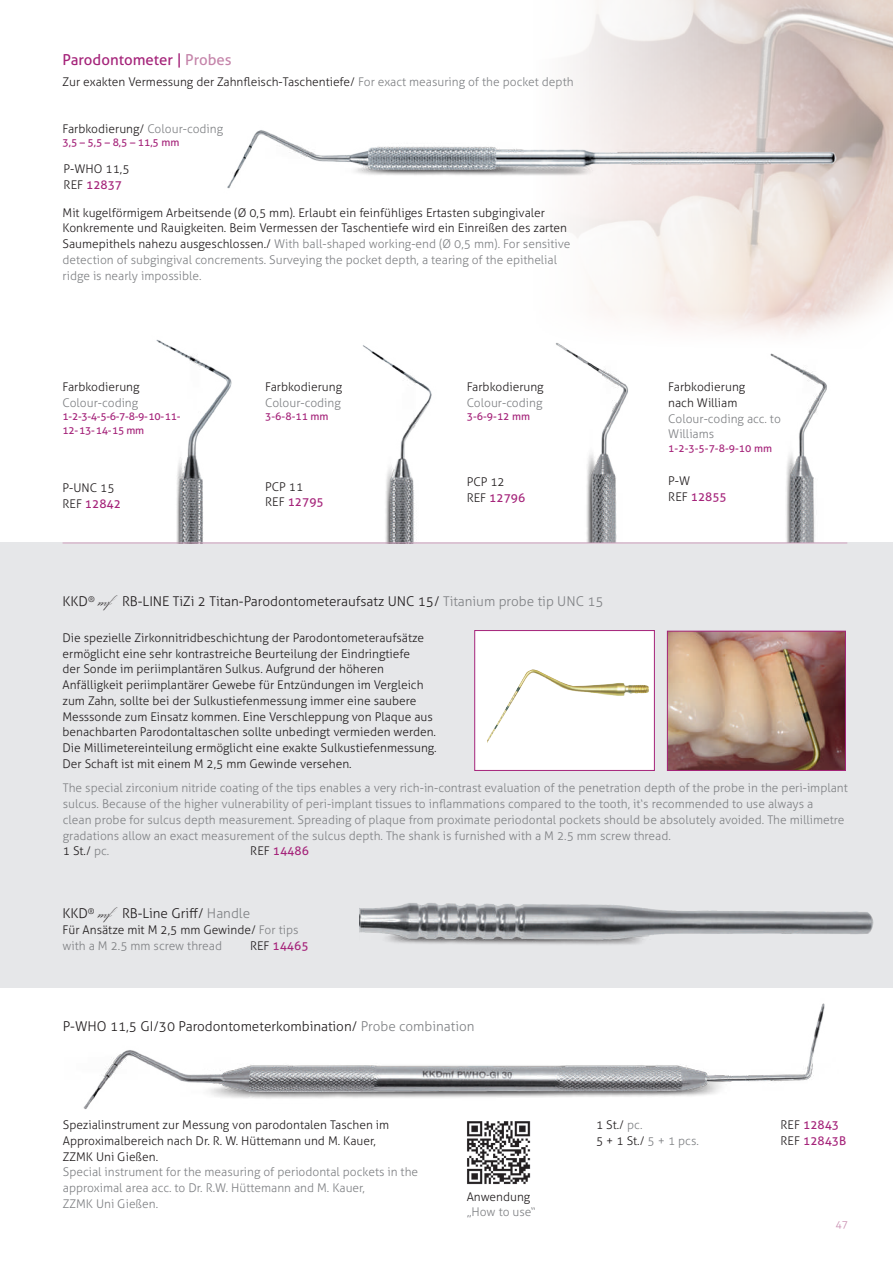
<style>
.page{position:relative;width:893px;height:1263px;background:#fff}
.page>*{position:absolute;margin:0;border:0;box-sizing:border-box;transform-origin:0 0}
.t1{font:15px "Aller";color:#a5247a}
.t2{font:300 13.5px "Aller";color:#231f20}
.t3{font:300 12px/15.8px "Aller";color:#231f20}
.t4{font:300 12px/15.8px "Aller";color:#808285}
.t5{font:12px "Aller";color:#a5247a}
.t6{font:10.5px "Aller";color:#a5247a}
.t7{font:10.5px/13.4px "Aller";letter-spacing:-.03em;color:#a5247a}
.t8{font:300 10.5px "Aller";color:#c98eb0}
.s1{color:#c585aa}
.s2{color:#808285}
.s3{font-weight:400;color:#a5247a}
.s4{font-family:"Palace Script";font-weight:400;font-size:21px}
.s5{color:#231f20}
.s6{font-weight:300;color:#231f20}
</style>
<div class="page">
<div style="left:0;top:543px;width:893px;height:445px;background:#e6e7e9"></div>
<img style="left:566px;top:0;width:327px;height:328px">
<svg style="left:712px;top:92px;width:181px;height:239px;background:#e9dbd5"></svg>
<img style="left:467px;top:1121px;width:63px;height:63px">
<img style="left:360px;top:903px;width:514px;height:42px">
<div style="left:474px;top:630px;width:181px;height:141px;background:#fff;border:1px solid #a5247a"></div>
<img style="left:487px;top:669px;width:162px;height:74px">
<img style="left:669px;top:633px;width:175px;height:136px">
<div style="left:667px;top:631px;width:179px;height:140px;border:1px solid #a5247a"></div>
<img style="left:227px;top:107px;width:632px;height:99px">
<img style="left:145px;top:339px;width:104px;height:204px">
<img style="left:350px;top:345px;width:98px;height:198px">
<img style="left:536px;top:313px;width:122px;height:230px">
<img style="left:742px;top:330px;width:105px;height:213px">
<img style="left:83px;top:1003px;width:742px;height:107px">
<hr style="left:63px;top:543px;width:784px;height:1px;background:#d1a2be">
<p class="t1" style="left:63px;top:51px;width:171px">Parodontometer | <span class="s1">Probes</span></p>
<p class="t3" style="left:63px;top:73px;width:513px">Zur exakten Vermessung der Zahnfleisch-Taschentiefe/ <span class="s2">For exact measuring of the pocket depth</span></p>
<p class="t3" style="left:63px;top:120px;width:162px">Farbkodierung/ <span class="s2">Colour-coding</span></p>
<p class="t6" style="left:63px;top:136px;width:118px">3,5 – 5,5 – 8,5 – 11,5 mm</p>
<p class="t3" style="left:64px;top:161px;width:67px">P-WHO 11,5<br>REF <span class="s3">12837</span></p>
<p class="t3" style="left:63px;top:204px;width:509px">Mit kugelförmigem Arbeitsende (Ø 0,5 mm). Erlaubt ein feinfühliges Ertasten subgingivaler Konkremente und Rauigkeiten. Beim Vermessen der Taschentiefe wird ein Einreißen des zarten Saumepithels nahezu ausgeschlossen./ <span class="s2">With ball-shaped working-end (Ø 0,5 mm). For sensitive detection of subgingival concrements. Surveying the pocket depth, a tearing of the epithelial ridge is nearly impossible.</span></p>
<p class="t3" style="left:63px;top:379px;width:78px">Farbkodierung</p>
<p class="t4" style="left:63px;top:395px;width:77px">Colour-coding</p>
<p class="t7" style="left:63px;top:410px;width:120px">1-2-3-4-5-6-7-8-9- 10- 11-<br>12- 13- 14- 15 mm</p>
<p class="t3" style="left:265px;top:379px;width:78px">Farbkodierung</p>
<p class="t4" style="left:265px;top:395px;width:77px">Colour-coding</p>
<p class="t6" style="left:265px;top:410px;width:65px">3-6-8-11 mm</p>
<p class="t3" style="left:467px;top:379px;width:78px">Farbkodierung</p>
<p class="t4" style="left:467px;top:395px;width:77px">Colour-coding</p>
<p class="t6" style="left:467px;top:410px;width:65px">3-6-9-12 mm</p>
<p class="t3" style="left:668px;top:379px;width:78px">Farbkodierung nach William</p>
<p class="t4" style="left:668px;top:410px;width:114px">Colour-coding acc. to<br>Williams</p>
<p class="t6" style="left:668px;top:441px;width:105px">1-2-3-5-7-8-9-10 mm</p>
<p class="t3" style="left:63px;top:480px;width:60px">P-UNC 15<br>REF <span class="s3">12842</span></p>
<p class="t3" style="left:265px;top:478px;width:60px">PCP 11<br>REF <span class="s3">12795</span></p>
<p class="t3" style="left:467px;top:474px;width:60px">PCP 12<br>REF <span class="s3">12796</span></p>
<p class="t3" style="left:668px;top:473px;width:60px">P-W<br>REF <span class="s3">12855</span></p>
<p class="t2" style="left:63px;top:593px;width:543px">KKD<sup>®</sup> <span class="s4">mf</span> RB-LINE TiZi 2 Titan-Parodontometeraufsatz UNC 15/ <span class="s2">Titanium probe tip UNC 15</span></p>
<p class="t3" style="left:63px;top:630px;width:376px">Die spezielle Zirkonnitridbeschichtung der Parodontometeraufsätze ermöglicht eine sehr kontrastreiche Beurteilung der Eindringtiefe<br>der Sonde im periimplantären Sulkus. Aufgrund der höheren Anfälligkeit periimplantärer Gewebe für Entzündungen im Vergleich zum Zahn, sollte bei der Sulkustiefenmessung immer eine saubere Messsonde zum Einsatz kommen. Eine Verschleppung von Plaque aus benachbarten Parodontaltaschen sollte unbedingt vermieden werden.<br>Die Millimetereinteilung ermöglicht eine exakte Sulkustiefenmessung.<br>Der Schaft ist mit einem M 2,5 mm Gewinde versehen.</p>
<p class="t4" style="left:63px;top:780px;width:786px">The special zirconium nitride coating of the tips enables a very rich-in-contrast evaluation of the penetration depth of the probe in the peri-implant sulcus. Because of the higher vulnerability of peri-implant tissues to inflammations compared to the tooth, it‘s recommended to use always a<br>clean probe for sulcus depth measurement. Spreading of plaque from proximate periodontal pockets should be absolutely avoided. The millimetre gradations allow an exact measurement of the sulcus depth. The shank is furnished with a M 2.5 mm screw thread.<br><span class="s5">1 St./</span> pc.</p>
<p class="t5" style="left:250px;top:844px;width:60px"><span class="s6">REF</span> 14486</p>
<p class="t2" style="left:63px;top:905px;width:189px">KKD<sup>®</sup> <span class="s4">mf</span> RB-Line Griff/ <span class="s2">Handle</span></p>
<p class="t4" style="left:63px;top:922px;width:238px"><span class="s5">Für Ansätze mit M 2,5 mm Gewinde/</span> For tips with a M 2.5 mm screw thread</p>
<p class="t5" style="left:250px;top:938px;width:60px"><span class="s6">REF</span> 14465</p>
<p class="t2" style="left:63px;top:1018px;width:413px">P-WHO 11,5 GI/30 Parodontometerkombination/ <span class="s2">Probe combination</span></p>
<p class="t3" style="left:63px;top:1117px;width:328px">Spezialinstrument zur Messung von parodontalen Taschen im<br>Approximalbereich nach Dr. R. W. Hüttemann und M. Kauer,<br>ZZMK Uni Gießen.</p>
<p class="t4" style="left:63px;top:1164px;width:357px">Special instrument for the measuring of periodontal pockets in the approximal area acc. to Dr. R.W. Hüttemann and M. Kauer,<br>ZZMK Uni Gießen.</p>
<p class="t3" style="left:467px;top:1189px;width:65px">Anwendung</p>
<p class="t4" style="left:467px;top:1203px;width:70px">„How to use“</p>
<p class="t3" style="left:596px;top:1117px;width:48px">1 St./ <span class="s2">pc.</span></p>
<p class="t5" style="left:781px;top:1117px;width:60px"><span class="s6">REF</span> 12843</p>
<p class="t3" style="left:596px;top:1133px;width:104px">5 + 1 St./ <span class="s2">5 + 1 pcs.</span></p>
<p class="t5" style="left:781px;top:1133px;width:67px"><span class="s6">REF</span> 12843B</p>
<p class="t8" style="left:835px;top:1218px;width:14px">47</p>
</div>
